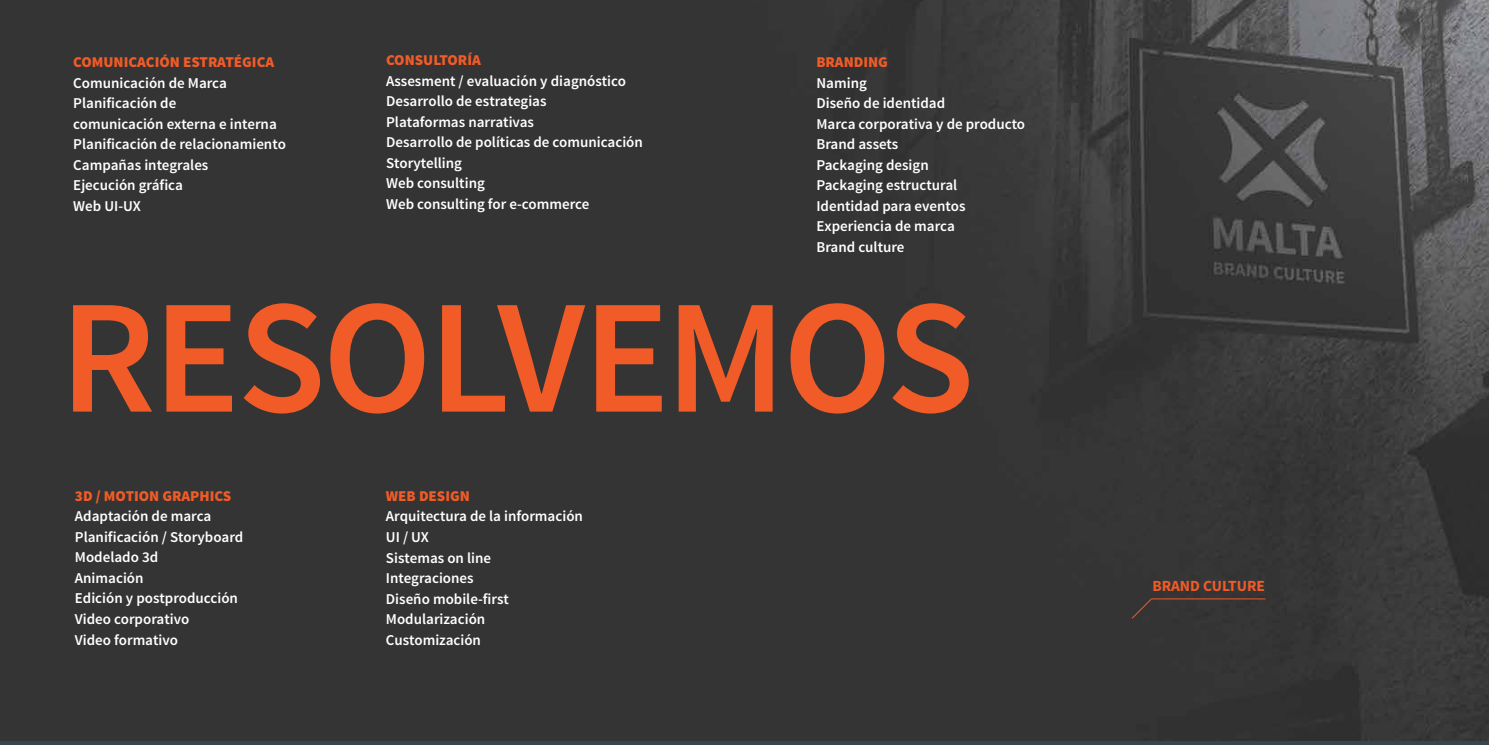
<style>
.page{position:relative;width:1489px;height:745px;background:#fff}
.page>*{position:absolute;margin:0;border:0;box-sizing:border-box;transform-origin:0 0}
.t1{font:600 162.5px "Source Sans Pro";letter-spacing:-.02em;color:#f15b27}
.t2{font:700 15.5px "Source Sans Pro";color:#f15b27}
.t3{font:600 15px/20.5px "Source Sans Pro";color:#fff}
.t4{font:900 15px "Source Sans Pro";color:#f15b27}
</style>
<div class="page">
<img style="left:0;top:0;width:1488px;height:739px">
<svg style="left:1130px;top:597px;width:22px;height:22px"></svg>
<hr style="left:1151px;top:598px;width:114px;height:1px;background:#f15b27">
<p class="t4" style="left:73px;top:52px;width:202px">COMUNICACIÓN ESTRATÉGICA</p>
<p class="t3" style="left:73px;top:73px;width:214px">Comunicación de Marca<br>Planificación de<br>comunicación externa e interna<br>Planificación de relacionamiento<br>Campañas integrales<br>Ejecución gráfica<br>Web UI-UX</p>
<p class="t4" style="left:386px;top:50px;width:96px">CONSULTORÍA</p>
<p class="t3" style="left:386px;top:71px;width:258px">Assesment / evaluación y diagnóstico<br>Desarrollo de estrategias<br>Plataformas narrativas<br>Desarrollo de políticas de comunicación<br>Storytelling<br>Web consulting<br>Web consulting for e-commerce</p>
<p class="t4" style="left:816px;top:52px;width:73px">BRANDING</p>
<p class="t3" style="left:816px;top:73px;width:210px">Naming<br>Diseño de identidad<br>Marca corporativa y de producto<br>Brand assets<br>Packaging design<br>Packaging estructural<br>Identidad para eventos<br>Experiencia de marca<br>Brand culture</p>
<h1 class="t1" style="left:60px;top:255px;width:916px">RESOLVEMOS</h1>
<p class="t4" style="left:75px;top:485px;width:158px">3D / MOTION GRAPHICS</p>
<p class="t3" style="left:75px;top:506px;width:170px">Adaptación de marca<br>Planificación / Storyboard<br>Modelado 3d<br>Animación<br>Edición y postproducción<br>Video corporativo<br>Video formativo</p>
<p class="t4" style="left:386px;top:486px;width:85px">WEB DESIGN</p>
<p class="t3" style="left:386px;top:506px;width:198px">Arquitectura de la información<br>UI / UX<br>Sistemas on line<br>Integraciones<br>Diseño mobile-first<br>Modularización<br>Customización</p>
<p class="t2" style="left:1152px;top:575px;width:114px">BRAND CULTURE</p>
</div>
